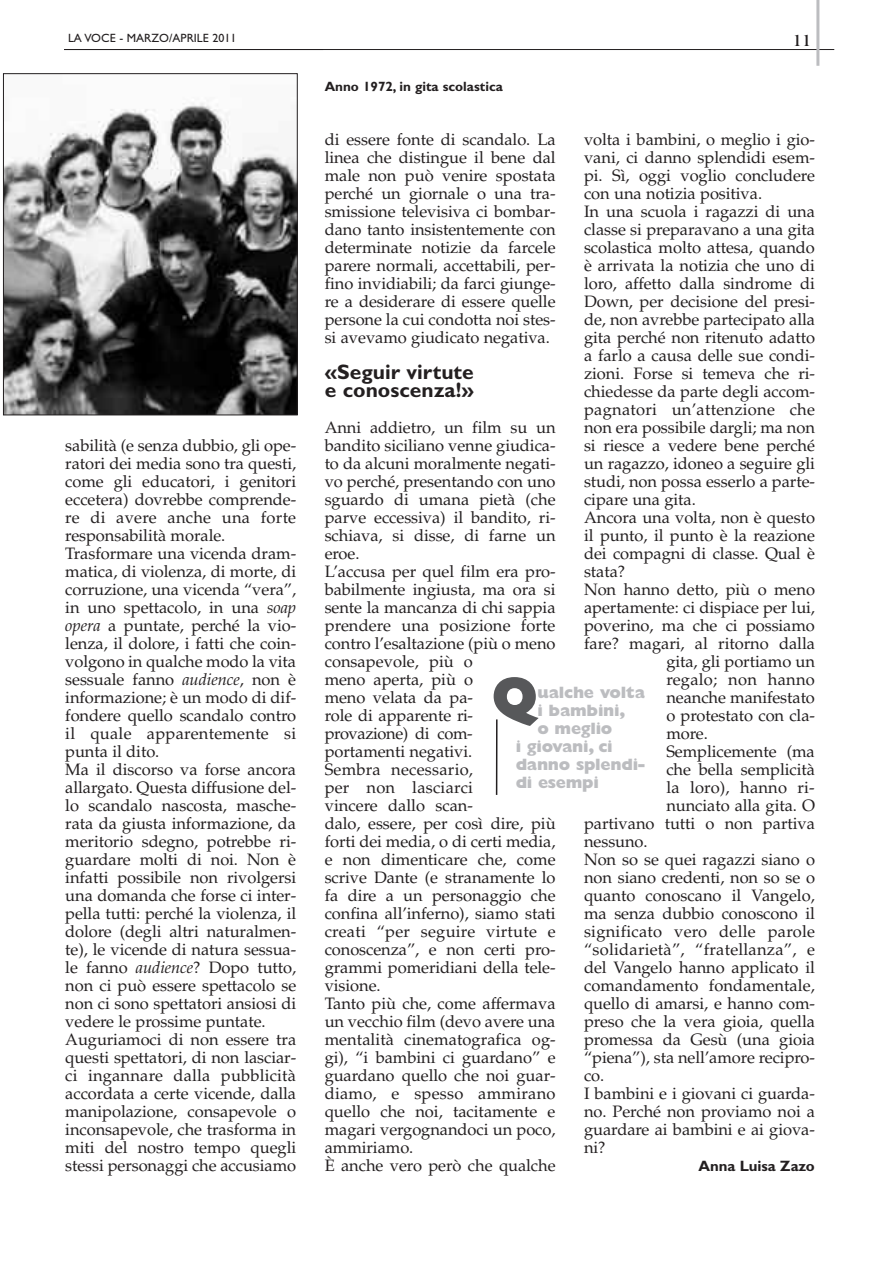
<style>
.page{position:relative;width:893px;height:1263px;background:#fff}
.page>*{position:absolute;margin:0;border:0;box-sizing:border-box;transform-origin:0 0}
.t1{font:800 55.5px "Gill Sans";color:#57585a}
.t2{font:700 21px/18px "Gill Sans";color:#231f20}
.t3{font:16.5px/18px "Palatino";letter-spacing:-.005em;color:#231f20}
.t4{font:16.5px "Palatino";letter-spacing:.015em;color:#231f20}
.t5{font:800 16.5px "Gill Sans";letter-spacing:-.015em;color:#bcbdc0}
.t6{font:16.5px "Benguiat";color:#231f20}
.t7{font:700 15px "Gill Sans";letter-spacing:-.005em;color:#231f20}
.t8{font:700 13.5px "Gill Sans";color:#231f20}
.t9{font:12px "Gill Sans";color:#231f20}
.s1{font-style:italic}
</style>
<div class="page">
<hr style="left:64px;top:49px;width:770px;height:1px;background:#231f20">
<hr style="left:816px;top:0;width:3px;height:66px;background:#bcbdc0">
<hr style="left:496px;top:719px;width:2px;height:76px;background:#231f20">
<img style="left:5px;top:103px;width:291px;height:310px">
<div style="left:3px;top:73px;width:295px;height:342px;border:1px solid #231f20"></div>
<p class="t9" style="left:68px;top:30px;width:170px">LA VOCE - MARZO/APRILE 2011</p>
<p class="t6" style="left:792px;top:31px;width:22px">11</p>
<p class="t3" style="left:65px;top:439px;width:232px">sabilità (e senza dubbio, gli ope&shy;ratori dei media sono tra questi, come gli educatori, i genitori eccetera) dovrebbe comprende&shy;re di avere anche una forte responsabilità morale.<br>Trasformare una vicenda dram&shy;matica, di violenza, di morte, di corruzione, una vicenda “vera”, in uno spettacolo, in una <span class="s1">soap opera</span> a puntate, perché la vio&shy;lenza, il dolore, i fatti che coin&shy;volgono in qualche modo la vita sessuale fanno <span class="s1">audience</span>, non è informazione; è un modo di dif&shy;fondere quello scandalo contro il quale apparentemente si punta il dito.<br>Ma il discorso va forse ancora allargato. Questa diffusione del&shy;lo scandalo nascosta, masche&shy;rata da giusta informazione, da meritorio sdegno, potrebbe ri&shy;guardare molti di noi. Non è infatti possibile non rivolgersi una domanda che forse ci inter&shy;pella tutti: perché la violenza, il dolore (degli altri naturalmen&shy;te), le vicende di natura sessua&shy;le fanno <span class="s1">audience</span>? Dopo tutto, non ci può essere spettacolo se non ci sono spettatori ansiosi di vedere le prossime puntate.<br>Auguriamoci di non essere tra questi spettatori, di non lasciar&shy;ci ingannare dalla pubblicità accordata a certe vicende, dalla manipolazione, consapevole o inconsapevole, che trasforma in miti del nostro tempo quegli stessi personaggi che accusiamo</p>
<p class="t8" style="left:325px;top:82px;width:180px">Anno 1972, in gita scolastica</p>
<p class="t3" style="left:325px;top:133px;width:232px;text-align:justify">di essere fonte di scandalo. La linea che distingue il bene dal male non può venire spostata perché un giornale o una tra&shy;smissione televisiva ci bombar&shy;dano tanto insistentemente con determinate notizie da farcele parere normali, accettabili, per&shy;fino invidiabili; da farci giunge&shy;re a desiderare di essere quelle persone la cui condotta noi stes&shy;si avevamo giudicato negativa.</p>
<p class="t2" style="left:325px;top:365px;width:151px">«Seguir virtute e conoscenza!»</p>
<p class="t3" style="left:325px;top:421px;width:233px">Anni addietro, un film su un bandito siciliano venne giudica&shy;to da alcuni moralmente negati&shy;vo perché, presentando con uno sguardo di umana pietà (che parve eccessiva) il bandito, ri&shy;schiava, si disse, di farne un eroe.<br>L’accusa per quel film era pro&shy;babilmente ingiusta, ma ora si sente la mancanza di chi sappia prendere una posizione forte contro l’esaltazione (più o meno consapevole, più o<br>meno aperta, più o<br>meno velata da pa-<br>role di apparente ri&shy;provazione) di com&shy;portamenti negativi.<br>Sembra necessario,<br>per non lasciarci<br>vincere dallo scan-<br>dalo, essere, per così dire, più forti dei media, o di certi media, e non dimenticare che, come scrive Dante (e stranamente lo fa dire a un personaggio che confina all’inferno), siamo stati creati “per seguire virtute e conoscenza”, e non certi pro&shy;grammi pomeridiani della tele&shy;visione.<br>Tanto più che, come affermava un vecchio film (devo avere una mentalità cinematografica og&shy;gi), “i bambini ci guardano” e guardano quello che noi guar&shy;diamo, e spesso ammirano quello che noi, tacitamente e magari vergognandoci un poco, ammiriamo.<br>È anche vero però che qualche</p>
<p class="t3" style="left:584px;top:133px;width:232px">volta i bambini, o meglio i gio-</p>
<p class="t3" style="left:584px;top:151px;width:232px">vani, ci danno splendidi esem-</p>
<p class="t3" style="left:584px;top:169px;width:232px">pi. Sì, oggi voglio concludere</p>
<p class="t3" style="left:584px;top:187px;width:180px">con una notizia positiva.</p>
<p class="t3" style="left:584px;top:205px;width:232px">In una scuola i ragazzi di una</p>
<p class="t3" style="left:584px;top:223px;width:232px">classe si preparavano a una gita</p>
<p class="t3" style="left:584px;top:241px;width:232px">scolastica molto attesa, quando</p>
<p class="t3" style="left:584px;top:259px;width:232px">è arrivata la notizia che uno di</p>
<p class="t3" style="left:584px;top:277px;width:232px">loro, affetto dalla sindrome di</p>
<p class="t3" style="left:584px;top:295px;width:232px">Down, per decisione del presi-</p>
<p class="t3" style="left:584px;top:313px;width:232px">de, non avrebbe partecipato alla</p>
<p class="t3" style="left:584px;top:331px;width:232px">gita perché non ritenuto adatto</p>
<p class="t3" style="left:584px;top:349px;width:232px">a farlo a causa delle sue condi-</p>
<p class="t3" style="left:584px;top:367px;width:232px">zioni. Forse si temeva che ri-</p>
<p class="t3" style="left:584px;top:385px;width:232px">chiedesse da parte degli accom-</p>
<p class="t4" style="left:584px;top:403px;width:232px">pagnatori un’attenzione che</p>
<p class="t3" style="left:584px;top:421px;width:232px">non era possibile dargli; ma non</p>
<p class="t3" style="left:584px;top:439px;width:232px">si riesce a vedere bene perché</p>
<p class="t3" style="left:584px;top:457px;width:232px">un ragazzo, idoneo a seguire gli</p>
<p class="t3" style="left:584px;top:475px;width:232px">studi, non possa esserlo a parte-</p>
<p class="t3" style="left:584px;top:493px;width:113px">cipare una gita.</p>
<p class="t3" style="left:584px;top:511px;width:232px">Ancora una volta, non è questo</p>
<p class="t3" style="left:584px;top:529px;width:232px">il punto, il punto è la reazione</p>
<p class="t3" style="left:584px;top:547px;width:232px">dei compagni di classe. Qual è</p>
<p class="t3" style="left:584px;top:565px;width:43px">stata?</p>
<p class="t3" style="left:584px;top:583px;width:232px">Non hanno detto, più o meno</p>
<p class="t3" style="left:584px;top:601px;width:232px">apertamente: ci dispiace per lui,</p>
<p class="t3" style="left:584px;top:619px;width:232px">poverino, ma che ci possiamo</p>
<p class="t3" style="left:584px;top:637px;width:233px">fare? magari, al ritorno dalla</p>
<p class="t3" style="left:666px;top:655px;width:150px">gita, gli portiamo un</p>
<p class="t4" style="left:666px;top:673px;width:150px">regalo; non hanno</p>
<p class="t3" style="left:666px;top:691px;width:150px">neanche manifestato</p>
<p class="t3" style="left:666px;top:709px;width:150px">o protestato con cla-</p>
<p class="t3" style="left:666px;top:727px;width:43px">more.</p>
<p class="t3" style="left:666px;top:745px;width:150px">Semplicemente (ma</p>
<p class="t3" style="left:666px;top:763px;width:150px">che bella semplicità</p>
<p class="t4" style="left:666px;top:781px;width:150px">la loro), hanno ri-</p>
<p class="t3" style="left:666px;top:799px;width:150px">nunciato alla gita. O</p>
<p class="t3" style="left:584px;top:817px;width:232px">partivano tutti o non partiva</p>
<p class="t3" style="left:584px;top:835px;width:65px">nessuno.</p>
<p class="t3" style="left:584px;top:853px;width:232px">Non so se quei ragazzi siano o</p>
<p class="t3" style="left:584px;top:871px;width:232px">non siano credenti, non so se o</p>
<p class="t3" style="left:584px;top:889px;width:232px">quanto conoscano il Vangelo,</p>
<p class="t3" style="left:584px;top:907px;width:232px">ma senza dubbio conoscono il</p>
<p class="t4" style="left:584px;top:925px;width:232px">significato vero delle parole</p>
<p class="t4" style="left:584px;top:943px;width:232px">“solidarietà”, “fratellanza”, e</p>
<p class="t3" style="left:584px;top:961px;width:232px">del Vangelo hanno applicato il</p>
<p class="t3" style="left:584px;top:979px;width:232px">comandamento fondamentale,</p>
<p class="t3" style="left:584px;top:997px;width:232px">quello di amarsi, e hanno com-</p>
<p class="t3" style="left:584px;top:1015px;width:232px">preso che la vera gioia, quella</p>
<p class="t3" style="left:584px;top:1033px;width:232px">promessa da Gesù (una gioia</p>
<p class="t3" style="left:584px;top:1051px;width:232px">“piena”), sta nell’amore recipro-</p>
<p class="t3" style="left:584px;top:1069px;width:22px">co.</p>
<p class="t3" style="left:584px;top:1087px;width:232px">I bambini e i giovani ci guarda-</p>
<p class="t3" style="left:584px;top:1105px;width:232px">no. Perché non proviamo noi a</p>
<p class="t3" style="left:584px;top:1123px;width:232px">guardare ai bambini e ai giova-</p>
<p class="t3" style="left:584px;top:1141px;width:23px">ni?</p>
<p class="t7" style="left:698px;top:1161px;width:118px">Anna Luisa Zazo</p>
<h1 class="t1" style="left:491px;top:676px;width:49px">Q</h1>
<p class="t5" style="left:537px;top:686px;width:109px">ualche volta</p>
<p class="t5" style="left:537px;top:704px;width:89px">i bambini,</p>
<p class="t5" style="left:537px;top:722px;width:76px">o meglio</p>
<p class="t5" style="left:516px;top:740px;width:99px">i giovani, ci</p>
<p class="t5" style="left:516px;top:758px;width:131px">danno splendi-</p>
<p class="t5" style="left:516px;top:776px;width:85px">di esempi</p>
</div>
